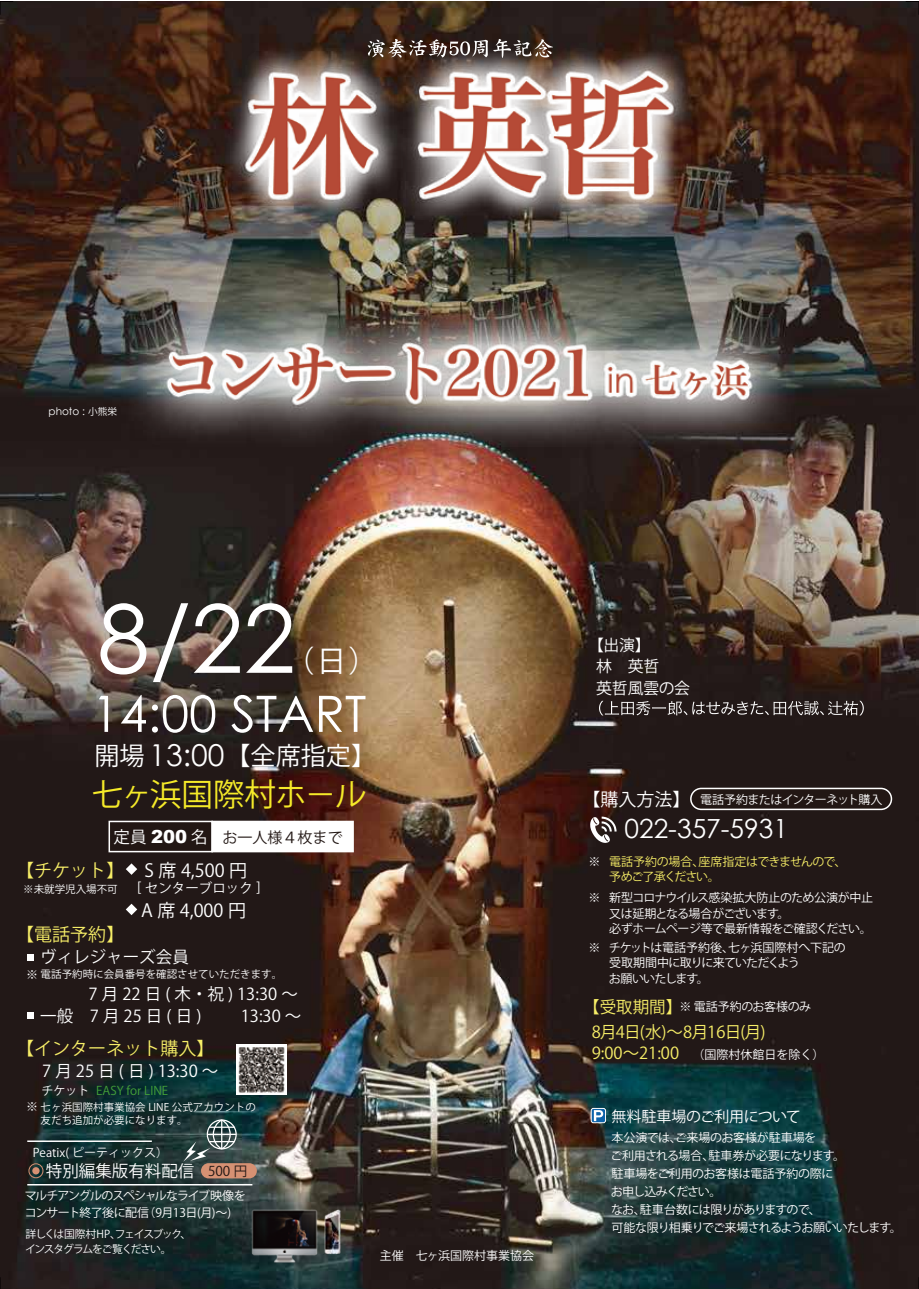
<style>
.page{position:relative;width:919px;height:1289px;background:#fff}
.page>*{position:absolute;margin:0;border:0;box-sizing:border-box;transform-origin:0 0}
.t1{font:94.5px "Century Gothic";color:#fff}
.t2{font:50.25px "Century Gothic";color:#fff}
.t3{font:31.5px "Hira Min Pro N W6";letter-spacing:-.015em;color:#f5ea29}
.t4{font:30px "Hira Kaku Pro N W3";color:#fff}
.t5{font:26.4px "Century Gothic";color:#fff}
.t6{font:25.05px "Hira Kaku Pro N W6";color:#fff}
.t7{font:18px "Hira Min Pro N W6";color:#f6ed67}
.t8{font:18px "Hira Min Pro N W6";color:#fff}
.t9{font:18px "Hira Kaku Pro N W6";color:#fff}
.t10{font:16.5px "Hira Min Pro N W3";color:#fff}
.t11{font:16.5px "Hira Min Pro N W6";letter-spacing:-.045em;color:#f6ed67}
.t12{font:16.5px "Hira Min Pro N W3";letter-spacing:.125em;color:#fff}
.t13{font:16.5px "NU Futokaku Gothic Kyoukan";color:#fff}
.t14{font:15.9px/20.9px "Hira Kaku Pro N W3";color:#fff;text-align:center}
.t15{font:15px "Hira Kaku Pro W6";color:#221714}
.t16{font:15px "Hira Kaku Pro N W6";letter-spacing:-.02em;color:#fff}
.t17{font:13.5px "Hira Min Pro N W6";color:#fff}
.t18{font:13.5px "Hira Min Pro N W6";color:#221714}
.t19{font:12px/18px "Hira Kaku Pro N W3";letter-spacing:-.05em;color:#fff}
.t20{font:12px/16.5px "Hira Kaku Pro N W3";letter-spacing:-.075em;color:#fff}
.t21{font:12px/15.6px "Hira Kaku Pro N W3";letter-spacing:-.07em;color:#f6ed67}
.t22{font:12px "Hira Kaku Pro W3";color:#fff}
.t23{font:12px "Hira Kaku Pro N W3";letter-spacing:-.025em;color:#fff}
.t24{font:12px "Hira Kaku Pro N W6";letter-spacing:-.04em;color:#fff}
.t25{font:12px "Hira Min Pro N W6";color:#fff}
.t26{font:12px "Hira Min Pro N W6";color:#43a038}
.t27{font:12px "Hira Kaku Pro N W3";color:#fff}
.t28{font:10.8px/15px "Hira Kaku Pro N W3";letter-spacing:-.11em;color:#fff}
.t29{font:10.5px/13.5px "Hira Kaku Pro W3";color:#fff}
.t30{font:10.5px "Century Gothic";color:#fff}
.s1{font-family:"Hira Kaku Pro W3";font-size:9.6px}
.s2{font-family:"Hira Kaku Pro N W3"}
.s3{font-family:"Century Gothic";font-size:30.15px}
.s4{font-family:"NU Futokaku Gothic Kyoukan";font-size:16.5px;color:#fff}
.s5{font-family:"Arial";font-weight:900;font-size:18px;color:#fff}
.s6{font-family:"Hira Min Pro N W6";font-size:12px}
.s7{color:#fff}
.s8{font-family:"Hira Min Pro N W6";font-size:16.5px;color:#f6ed67}
</style>
<div class="page">
<img style="left:0;top:2px;width:918px;height:1286px">
<img style="left:237px;top:1044px;width:49px;height:49px">
<img style="left:204px;top:39px;width:510px;height:191px">
<svg style="left:590px;top:816px;width:26px;height:27px"></svg>
<div style="left:690px;top:788px;width:201px;height:21px;background:#221714;border-radius:10px"></div>
<div style="left:690px;top:787px;width:202px;height:23px;border:2px solid #fff;border-radius:10px"></div>
<svg style="left:590px;top:1107px;width:16px;height:16px"></svg>
<svg style="left:594px;top:1110px;width:9px;height:11px"></svg>
<svg style="left:368px;top:39px;width:185px;height:19px;background:#675953"></svg>
<svg style="left:599px;top:700px;width:264px;height:15px;background:#504848"></svg>
<img style="left:117px;top:300px;width:684px;height:146px">
<svg style="left:27px;top:1012px;width:6px;height:6px"></svg>
<svg style="left:27px;top:954px;width:6px;height:6px"></svg>
<img style="left:323px;top:1209px;width:19px;height:45px">
<img style="left:250px;top:1207px;width:70px;height:57px">
<hr style="left:27px;top:1140px;width:125px;height:1px;background:#fff">
<hr style="left:27px;top:1183px;width:225px;height:2px;background:#fff">
<div style="left:28px;top:1163px;width:15px;height:15px;border:1px solid #d69173;border-radius:50%"></div>
<div style="left:32px;top:1167px;width:8px;height:7px;background:#d69173;border-radius:50%"></div>
<svg style="left:183px;top:1118px;width:54px;height:43px;background:#4d605f"></svg>
<hr style="left:209px;top:1140px;width:26px;height:2px;background:#fff">
<div style="left:109px;top:821px;width:103px;height:30px;background:#221714"></div>
<div style="left:108px;top:820px;width:105px;height:32px;border:2px solid #fff"></div>
<div style="left:212px;top:821px;width:141px;height:30px;background:#fff"></div>
<div style="left:211px;top:820px;width:143px;height:32px;border:2px solid #fff"></div>
<svg style="left:126px;top:863px;width:11px;height:11px"></svg>
<svg style="left:126px;top:903px;width:11px;height:12px"></svg>
<div style="left:201px;top:1163px;width:56px;height:15px;background:#d69173;border-radius:8px"></div>
<svg style="left:0;top:2px;width:13px;height:13px"></svg>
<svg style="left:905px;top:2px;width:14px;height:13px"></svg>
<p class="t30" style="left:48px;top:404px;width:70px">photo : <span class="s1">小熊栄</span></p>
<h1 class="t1" style="left:97px;top:572px;width:200px">8/22</h1>
<h3 class="t4" style="left:284px;top:643px;width:96px">（日）</h3>
<h2 class="t2" style="left:92px;top:678px;width:276px">14:00 START</h2>
<h3 class="t6" style="left:94px;top:742px;width:283px"><span class="s2">開場</span> <span class="s3">13:00</span>【全席指定】</h3>
<h3 class="t3" style="left:92px;top:776px;width:276px">七ヶ浜国際村ホ－ル</h3>
<p class="t15" style="left:114px;top:828px;width:230px"><span class="s4">定員</span> <span class="s5">200</span> <span class="s4">名</span> お一人様４枚まで</p>
<h3 class="t7" style="left:16px;top:859px;width:110px">【チケット】</h3>
<h3 class="t8" style="left:144px;top:859px;width:104px">S 席 4,500 円</h3>
<p class="t17" style="left:137px;top:880px;width:125px">[ センターブロック ]</p>
<h3 class="t8" style="left:141px;top:900px;width:106px">A 席 4,000 円</h3>
<h3 class="t10" style="left:40px;top:947px;width:166px">ヴィレジャーズ会員　</h3>
<p class="t29" style="left:23px;top:882px;width:96px">※未就学児入場不可</p>
<h3 class="t7" style="left:16px;top:924px;width:110px">【電話予約】</h3>
<p class="t29" style="left:26px;top:968px;width:257px"><span class="s6">※</span> 電話予約時に会員番号を確認させていただきます。</p>
<h3 class="t10" style="left:88px;top:984px;width:211px">7月 22 日( 木・祝 ) 13:30 ～</h3>
<h3 class="t10" style="left:40px;top:1006px;width:163px">一般　7月25日(日)</h3>
<h3 class="t10" style="left:241px;top:1006px;width:62px">13:30 ～</h3>
<h3 class="t7" style="left:16px;top:1037px;width:199px">【インターネット購入】</h3>
<h3 class="t12" style="left:42px;top:1061px;width:178px">7月25日(日) 13:30～</h3>
<p class="t26" style="left:41px;top:1083px;width:128px"><span class="s7">チケット</span> EASY for LINE</p>
<p class="t29" style="left:41px;top:1100px;width:217px">七ヶ浜国際村事業協会 LINE 公式アカウントの友だち追加が必要になります。</p>
<p class="t25" style="left:26px;top:1100px;width:13px">※</p>
<p class="t25" style="left:33px;top:1145px;width:137px">Peatix( ピーティックス）</p>
<h3 class="t13" style="left:46px;top:1161px;width:150px">特別編集版有料配信</h3>
<p class="t18" style="left:208px;top:1163px;width:41px">500 円</p>
<p class="t20" style="left:25px;top:1187px;width:222px">マルチアングルのスペシャルなライブ映像をコンサート終了後に配信（9月13日(月)～)</p>
<p class="t28" style="left:25px;top:1226px;width:168px">詳しくは国際村HP、フェイスブック、インスタグラムをご覧ください。</p>
<p class="t27" style="left:379px;top:1248px;width:156px">主催　七ヶ浜国際村事業協会</p>
<h3 class="t14" style="left:588px;top:635px;width:73px">【出演】林　英哲</h3>
<h3 class="t14" style="left:596px;top:678px;width:95px">英哲風雲の会</h3>
<h3 class="t9" style="left:582px;top:789px;width:109px">【購入方法】</h3>
<h3 class="t5" style="left:624px;top:810px;width:165px">022-357-5931</h3>
<p class="t24" style="left:700px;top:793px;width:184px">電話予約またはインターネット購入</p>
<p class="t19" style="left:588px;top:852px;width:13px">※</p>
<p class="t21" style="left:609px;top:853px;width:239px">電話予約の場合、座席指定はできませんので、予めご了承ください。</p>
<p class="t19" style="left:588px;top:888px;width:13px">※</p>
<p class="t19" style="left:609px;top:890px;width:265px;line-height:15.6px">新型コロナウイルス感染拡大防止のため公演が中止又は延期となる場合がございます。<br>必ずホームページ等で最新情報をご確認ください。</p>
<p class="t19" style="left:588px;top:938px;width:13px">※</p>
<p class="t19" style="left:608px;top:939px;width:238px;line-height:15.6px">チケットは電話予約後、七ヶ浜国際村へ下記の受取期間中に取りに来ていただくよう<br>お願いいたします。</p>
<p class="t23" style="left:583px;top:1000px;width:229px"><span class="s8">【受取期間】</span>※ 電話予約のお客様のみ</p>
<h3 class="t11" style="left:591px;top:1022px;width:175px">8月4日(水)～8月16日(月)</h3>
<p class="t22" style="left:591px;top:1047px;width:234px"><span class="s8">9:00～21:00</span> （国際村休館日を除く）</p>
<p class="t16" style="left:611px;top:1107px;width:191px">無料駐車場のご利用について</p>
<p class="t19" style="left:610px;top:1128px;width:293px">本公演では、ご来場のお客様が駐車場を<br>ご利用される場合、駐車券が必要になります。<br>駐車場をご利用のお客様は電話予約の際に<br>お申し込みください。<br>なお、駐車台数には限りがありますので、<br>可能な限り相乗りでご来場されるようお願いいたします。</p>
</div>
